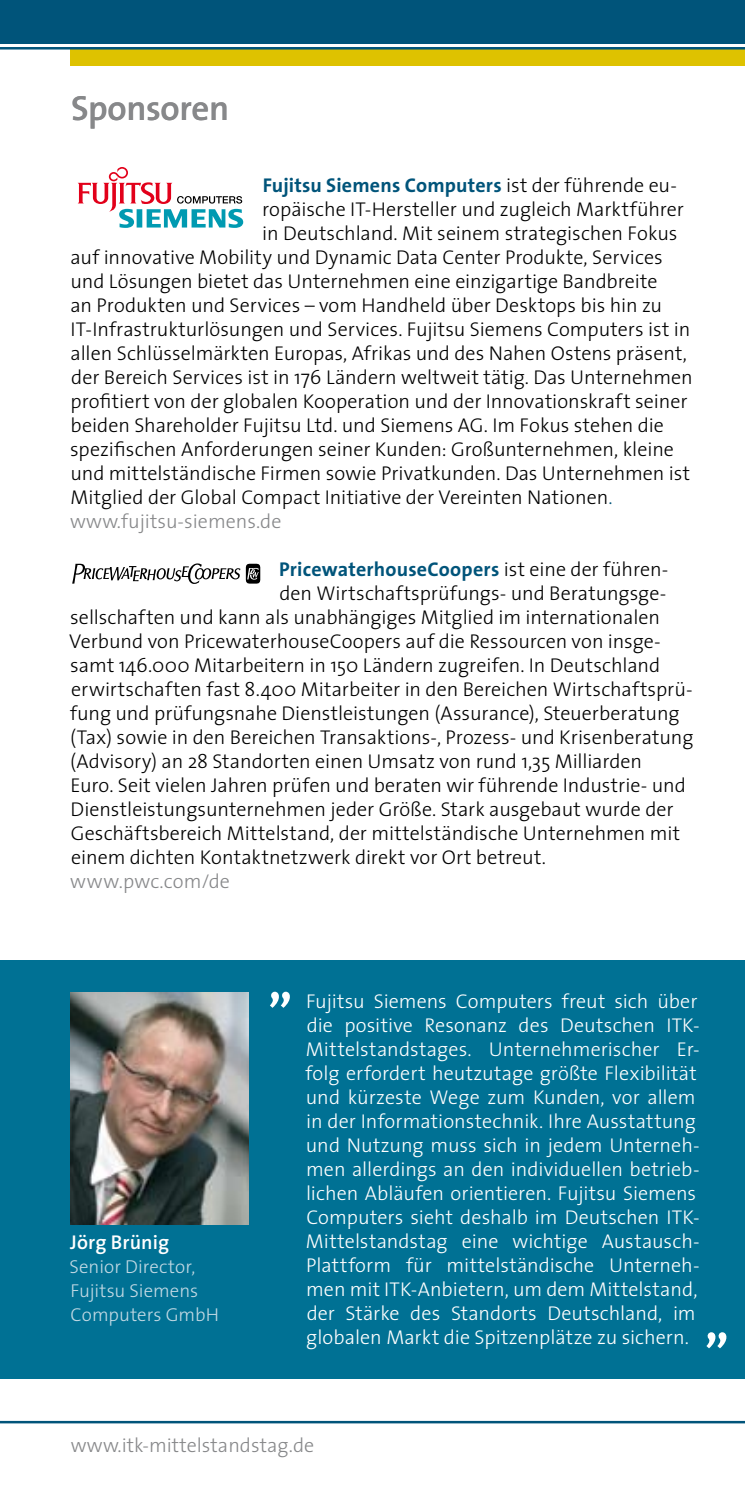
<style>
.page{position:relative;width:745px;height:1489px;background:#fff}
.page>*{position:absolute;margin:0;border:0;box-sizing:border-box;transform-origin:0 0}
.t1{font:700 50px "The Sans";color:#fff}
.t2{font:600 35px "The Sans";letter-spacing:-.01em;color:#87888a}
.t3{font:300 20px "The Sans";color:#000}
.t4{font:300 20px/24px "The Sans";color:#fff}
.t5{font:700 20px "The Sans";letter-spacing:.01em;color:#00547a}
.t6{font:300 20px "The Sans";color:#87888a}
.t7{font:600 20px "The Sans";letter-spacing:.005em;color:#fff}
.t8{font:300 18.75px/24px "The Sans";color:#c2d9e4}
.s1{font-weight:300;color:#000}
.s2{color:#00547a}
</style>
<div class="page">
<div style="left:71px;top:49px;width:673px;height:17px;background:#dec200"></div>
<hr style="left:0;top:1420px;width:744px;height:3px;background:#00547a">
<div style="left:0;top:0;width:744px;height:44px;background:#00547a"></div>
<hr style="left:0;top:47px;width:744px;height:3px;background:#00547a">
<svg style="left:77px;top:167px;width:166px;height:61px"></svg>
<svg style="left:72px;top:563px;width:188px;height:21px"></svg>
<div style="left:0;top:960px;width:744px;height:418px;background:#007194"></div>
<img style="left:71px;top:992px;width:177px;height:231px">
<h2 class="t2" style="left:71px;top:86px;width:159px">Sponsoren</h2>
<p class="t5" style="left:262px;top:172px;width:415px">Fujitsu Siemens Computers <span class="s1">ist der führende eu-</span></p>
<p class="t3" style="left:262px;top:196px;width:423px">ropäische IT-Hersteller und zugleich Marktführer</p>
<p class="t3" style="left:262px;top:220px;width:416px">in Deutschland. Mit seinem strategischen Fokus</p>
<p class="t3" style="left:70px;top:244px;width:593px">auf innovative Mobility und Dynamic Data Center Produkte, Services</p>
<p class="t3" style="left:70px;top:268px;width:588px">und Lösungen bietet das Unternehmen eine einzigartige Bandbreite</p>
<p class="t3" style="left:70px;top:292px;width:593px">an Produkten und Services – vom Handheld über Desktops bis hin zu</p>
<p class="t3" style="left:71px;top:316px;width:620px">IT-Infrastrukturlösungen und Services. Fujitsu Siemens Computers ist in</p>
<p class="t3" style="left:70px;top:340px;width:617px">allen Schlüsselmärkten Europas, Afrikas und des Nahen Ostens präsent,</p>
<p class="t3" style="left:71px;top:364px;width:622px">der Bereich Services ist in 176 Ländern weltweit tätig. Das Unternehmen</p>
<p class="t3" style="left:71px;top:388px;width:618px">profitiert von der globalen Kooperation und der Innovationskraft seiner</p>
<p class="t3" style="left:71px;top:412px;width:594px">beiden Shareholder Fujitsu Ltd. und Siemens AG. Im Fokus stehen die</p>
<p class="t3" style="left:70px;top:436px;width:605px">spezifischen Anforderungen seiner Kunden: Großunternehmen, kleine</p>
<p class="t3" style="left:70px;top:460px;width:621px">und mittelständische Firmen sowie Privatkunden. Das Unternehmen ist</p>
<p class="t3" style="left:70px;top:484px;width:543px">Mitglied der Global Compact Initiative der Vereinten Nationen<span class="s2">.</span></p>
<p class="t6" style="left:70px;top:508px;width:212px">www.fujitsu-siemens.de</p>
<p class="t5" style="left:279px;top:556px;width:390px">PricewaterhouseCoopers <span class="s1">ist eine der führen-</span></p>
<p class="t3" style="left:279px;top:580px;width:388px">den Wirtschaftsprüfungs- und Beratungsge-</p>
<p class="t3" style="left:70px;top:604px;width:591px">sellschaften und kann als unabhängiges Mitglied im internationalen</p>
<p class="t3" style="left:69px;top:628px;width:592px">Verbund von PricewaterhouseCoopers auf die Ressourcen von insge-</p>
<p class="t3" style="left:70px;top:652px;width:591px">samt 146.000 Mitarbeitern in 150 Ländern zugreifen. In Deutschland</p>
<p class="t3" style="left:71px;top:676px;width:622px">erwirtschaften fast 8.400 Mitarbeiter in den Bereichen Wirtschaftsprü-</p>
<p class="t3" style="left:70px;top:700px;width:610px">fung und prüfungsnahe Dienstleistungen (Assurance), Steuerberatung</p>
<p class="t3" style="left:70px;top:724px;width:624px">(Tax) sowie in den Bereichen Transaktions-, Prozess- und Krisenberatung</p>
<p class="t3" style="left:70px;top:748px;width:573px">(Advisory) an 28 Standorten einen Umsatz von rund 1,35 Milliarden</p>
<p class="t3" style="left:71px;top:772px;width:616px">Euro. Seit vielen Jahren prüfen und beraten wir führende Industrie- und</p>
<p class="t3" style="left:71px;top:796px;width:604px">Dienstleistungsunternehmen jeder Größe. Stark ausgebaut wurde der</p>
<p class="t3" style="left:71px;top:820px;width:610px">Geschäftsbereich Mittelstand, der mittelständische Unternehmen mit</p>
<p class="t3" style="left:71px;top:844px;width:476px">einem dichten Kontaktnetzwerk direkt vor Ort betreut.</p>
<p class="t6" style="left:70px;top:868px;width:161px">www.pwc.com/de</p>
<p class="t7" style="left:70px;top:1229px;width:100px">Jörg Brünig</p>
<p class="t8" style="left:69px;top:1254px;width:151px">Senior Director,<br>Fujitsu Siemens<br>Computers GmbH</p>
<h1 class="t1" style="left:268px;top:950px;width:26px">„</h1>
<p class="t4" style="left:305px;top:989px;width:395px">Fujitsu Siemens Computers freut sich über die positive Resonanz des Deutschen ITK-Mittelstandstages. Unternehmerischer Er&shy;folg erfordert heutzutage größte Flexibilität und kürzeste Wege zum Kunden, vor allem in der Informationstechnik. Ihre Ausstattung und Nutzung muss sich in jedem Unterneh&shy;men allerdings an den individuellen betrieb&shy;lichen Abläufen orientieren. Fujitsu Siemens Computers sieht deshalb im Deutschen ITK-Mittelstandstag eine wichtige Austausch-Plattform für mittelständische Unterneh&shy;men mit ITK-Anbietern, um dem Mittelstand, der Stärke des Standorts Deutschland, im globalen Markt die Spitzenplätze zu sichern.</p>
<h1 class="t1" style="left:704px;top:1290px;width:26px">„</h1>
<p class="t6" style="left:71px;top:1432px;width:245px">www.itk-mittelstandstag.de</p>
</div>
